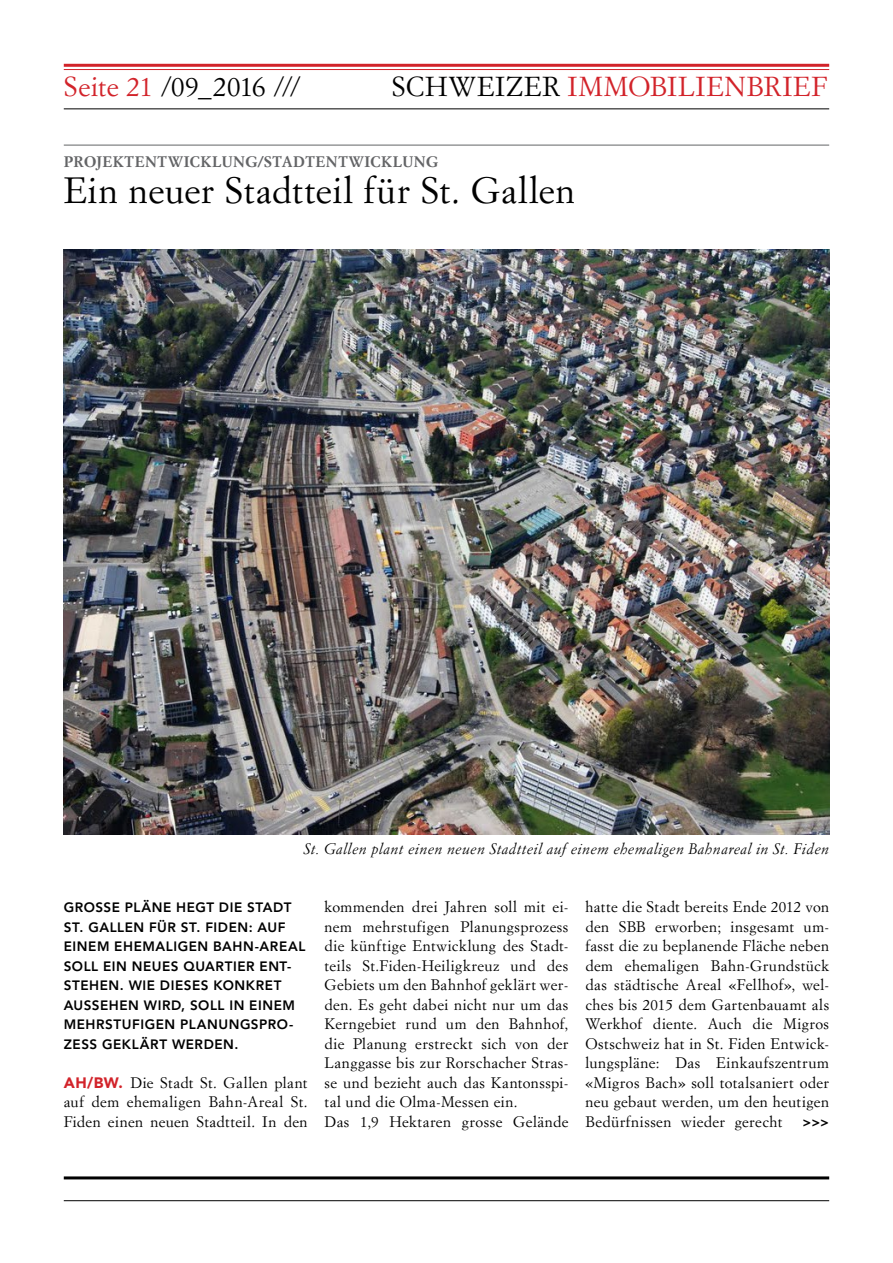
<style>
.page{position:relative;width:893px;height:1263px;background:#fff}
.page>*{position:absolute;margin:0;border:0;box-sizing:border-box;transform-origin:0 0}
.t1{font:36px "Simoncini Garamond Std";letter-spacing:.02em;color:#000}
.t2{font:27px "Simoncini Garamond Std";letter-spacing:.03em;color:#d2232a}
.t3{font:27px "Simoncini Garamond Std";letter-spacing:.005em;color:#000}
.t4{font:15px/19.5px "Simoncini Garamond Std";letter-spacing:.03em;color:#000;text-align:justify}
.t5{font:italic 15px "Simoncini Garamond Std";letter-spacing:.02em;color:#000}
.t6{font:700 15px "Simoncini Garamond Std";letter-spacing:.02em;color:#636466}
.t7{font:800 13.5px/19.5px "Avenir LT Std";letter-spacing:.04em;color:#000}
.s1{color:#d2232a}
.s2{color:#000}
.s3{font-family:"Avenir LT Std";font-weight:900;color:#d2232a}
</style>
<div class="page">
<hr style="left:64px;top:1176px;width:765px;height:3px;background:#000">
<hr style="left:64px;top:1200px;width:765px;height:1px;background:#000">
<hr style="left:64px;top:64px;width:765px;height:3px;background:#d2232a">
<hr style="left:64px;top:69px;width:765px;height:1px;background:#d2232a">
<hr style="left:64px;top:108px;width:765px;height:1px;background:#000">
<hr style="left:64px;top:145px;width:765px;height:1px;background:#636466">
<img style="left:64px;top:249px;width:765px;height:585px">
<h2 class="t3" style="left:64px;top:70px;width:238px"><span class="s1">Seite 21</span> /09_2016 ///</h2>
<h2 class="t2" style="left:392px;top:70px;width:437px"><span class="s2">SCHWEIZER</span> IMMOBILIENBRIEF</h2>
<p class="t6" style="left:64px;top:152px;width:376px">PROJEKTENTWICKLUNG/STADTENTWICKLUNG</p>
<h1 class="t1" style="left:64px;top:168px;width:513px">Ein neuer Stadtteil für St. Gallen</h1>
<p class="t5" style="left:304px;top:839px;width:527px">St. Gallen plant einen neuen Stadtteil auf einem ehemaligen Bahnareal in St. Fiden</p>
<p class="t7" style="left:64px;top:898px;width:243px">GROSSE PLÄNE HEGT DIE STADT<br>ST. GALLEN FÜR ST. FIDEN: AUF<br>EINEM EHEMALIGEN BAHN-AREAL<br>SOLL EIN NEUES QUARTIER ENT-<br>STEHEN. WIE DIESES KONKRET<br>AUSSEHEN WIRD, SOLL IN EINEM<br>MEHRSTUFIGEN PLANUNGSPRO-<br>ZESS GEKLÄRT WERDEN.</p>
<p class="t4" style="left:64px;top:1072px;width:245px"><span class="s3">AH/BW.</span> Die Stadt St. Gallen plant auf dem ehemaligen Bahn-Areal St.<br>Fiden einen neuen Stadtteil. In den</p>
<p class="t4" style="left:325px;top:897px;width:245px;text-align:left">kommenden drei Jahren soll mit ei&shy;nem mehrstufigen Planungsprozess die künftige Entwicklung des Stadt&shy;teils St.Fiden-Heiligkreuz und des Gebiets um den Bahnhof geklärt wer&shy;den. Es geht dabei nicht nur um das Kerngebiet rund um den Bahnhof, die Planung erstreckt sich von der Langgasse bis zur Rorschacher Stras&shy;se und bezieht auch das Kantonsspi&shy;tal und die Olma-Messen ein.<br>Das 1,9 Hektaren grosse Gelände</p>
<p class="t4" style="left:585px;top:897px;width:245px">hatte die Stadt bereits Ende 2012 von den SBB erworben; insgesamt um&shy;fasst die zu beplanende Fläche neben dem ehemaligen Bahn-Grundstück das städtische Areal «Fellhof», wel&shy;ches bis 2015 dem Gartenbauamt als Werkhof diente. Auch die Migros Ostschweiz hat in St. Fiden Entwick&shy;lungspläne: Das Einkaufszentrum «Migros Bach» soll totalsaniert oder neu gebaut werden, um den heutigen Bedürfnissen wieder gerecht</p>
<p class="t7" style="left:803px;top:1112px;width:28px">&gt;&gt;&gt;</p>
</div>
